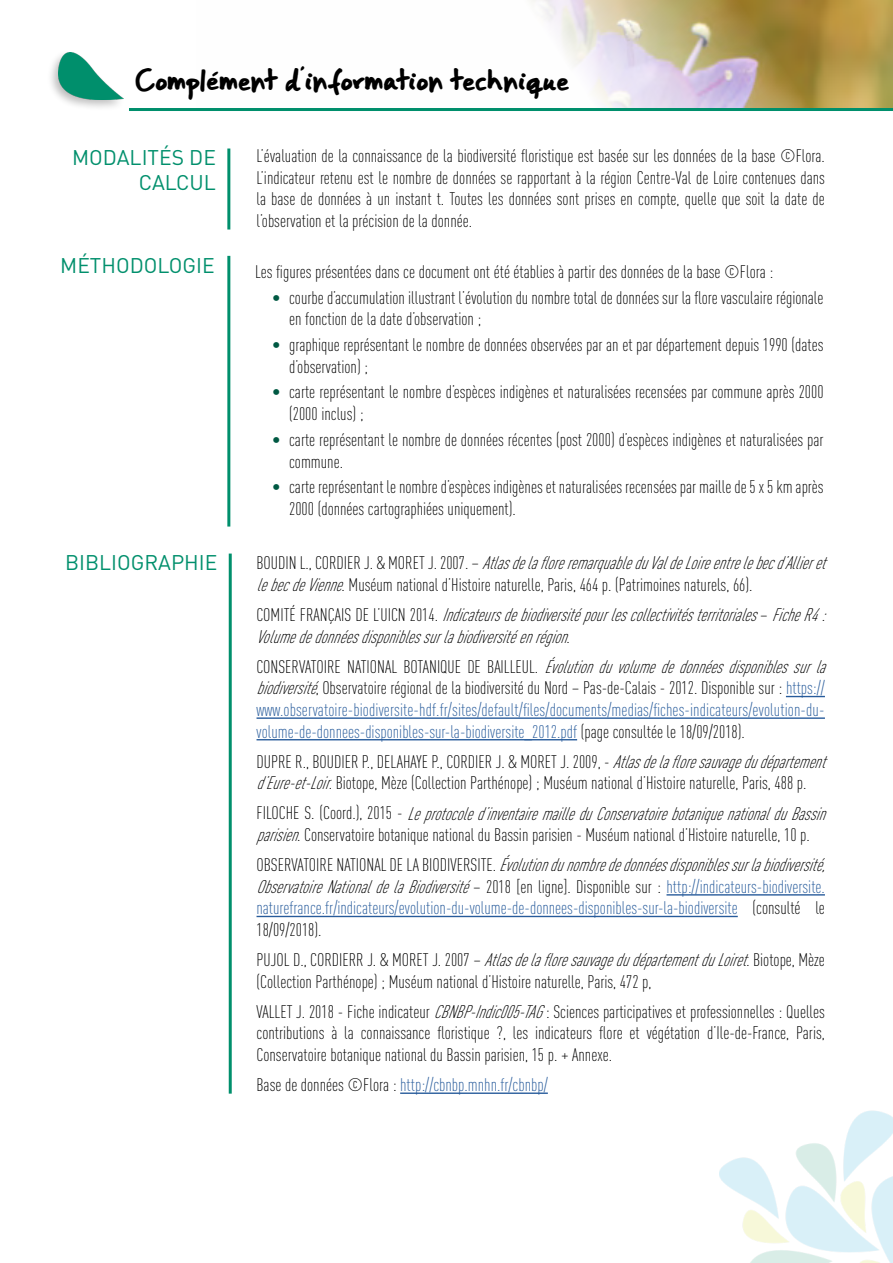
<style>
.page{position:relative;width:893px;height:1263px;background:#fff}
.page>*{position:absolute;margin:0;border:0;box-sizing:border-box;transform-origin:0 0}
.t1{font:21px/25.2px "DINOT";color:#008f6c;text-align:right}
.t2{font:21px "Gorri Sans";color:#000}
.t3{font:300 condensed 18px/21.6px "DINOT";color:#000}
.t4{font:300 condensed 18px/21.6px "DINOT";color:#275b9b}
.t5{font:italic 300 condensed 18px/21.6px "DINOT";color:#000}
.s1{color:#005943}
.s2{font-style:italic}
.s3{font-style:normal}
.s4{color:#000}
.s5{font-style:italic;color:#000}
</style>
<div class="page">
<img style="left:719px;top:1110px;width:174px;height:153px">
<img style="left:531px;top:0;width:362px;height:108px">
<div style="left:46px;top:49px;width:80px;height:62px;background:#000;opacity:.26"></div>
<img style="left:58px;top:53px;width:66px;height:46px">
<hr style="left:786px;top:696px;width:39px;height:1px;background:#275b9b">
<hr style="left:256px;top:717px;width:569px;height:2px;background:#275b9b">
<hr style="left:256px;top:739px;width:321px;height:1px;background:#275b9b">
<hr style="left:666px;top:894px;width:159px;height:1px;background:#275b9b">
<hr style="left:256px;top:916px;width:482px;height:1px;background:#275b9b">
<hr style="left:400px;top:1092px;width:148px;height:2px;background:#275b9b">
<hr style="left:129px;top:108px;width:764px;height:3px;background:#008f6c">
<hr style="left:227px;top:149px;width:3px;height:81px;background:#008f6c">
<hr style="left:227px;top:256px;width:3px;height:271px;background:#008f6c">
<hr style="left:229px;top:554px;width:3px;height:540px;background:#008f6c">
<p class="t2" style="left:135px;top:64px;width:435px">Complément d’information technique</p>
<p class="t1" style="left:72px;top:144px;width:145px">MODALITÉS DE<br>CALCUL</p>
<p class="t1" style="left:60px;top:252px;width:156px">MÉTHODOLOGIE</p>
<p class="t1" style="left:65px;top:549px;width:154px">BIBLIOGRAPHIE</p>
<p class="t3" style="left:256px;top:144px;width:570px;text-align:justify">L’évaluation de la connaissance de la biodiversité floristique est basée sur les données de la base ©Flora.<br>L’indicateur retenu est le nombre de données se rapportant à la région Centre-Val de Loire contenues dans la base de données à un instant t. Toutes les données sont prises en compte, quelle que soit la date de l’observation et la précision de la donnée.</p>
<p class="t3" style="left:255px;top:260px;width:520px">Les figures présentées dans ce document ont été établies à partir des données de la base ©Flora :</p>
<p class="t3" style="left:289px;top:286px;width:536px;text-indent:-17px"><span class="s1">•</span> courbe d’accumulation illustrant l’évolution du nombre total de données sur la flore vasculaire régionale en fonction de la date d’observation ;</p>
<p class="t3" style="left:289px;top:333px;width:536px;text-indent:-17px"><span class="s1">•</span> graphique représentant le nombre de données observées par an et par département depuis 1990 (dates d’observation) ;</p>
<p class="t3" style="left:289px;top:380px;width:536px;text-indent:-17px"><span class="s1">•</span> carte représentant le nombre d’espèces indigènes et naturalisées recensées par commune après 2000 (2000 inclus) ;</p>
<p class="t3" style="left:289px;top:428px;width:536px;text-indent:-17px"><span class="s1">•</span> carte représentant le nombre de données récentes (post 2000) d’espèces indigènes et naturalisées par commune.</p>
<p class="t3" style="left:289px;top:475px;width:536px;text-indent:-17px"><span class="s1">•</span> carte représentant le nombre d’espèces indigènes et naturalisées recensées par maille de 5 x 5 km après<br>2000 (données cartographiées uniquement).</p>
<p class="t3" style="left:256px;top:551px;width:578px">B O U D I N L . , C O R D I E R J . &amp; M O R E T J . 2 0 0 7 . – <span class="s2">AtlasdelafloreremarquableduValdeLoireentrelebecd’Allieret lebecdeVienne</span>. Muséum national d’Histoire naturelle, Paris, 464 p. (Patrimoines naturels, 66).</p>
<p class="t5" style="left:256px;top:603px;width:578px"><span class="s3">C O M I T É F R A N Ç A I S D E L ’ U I C N 2 0 1 4 .</span> Indicateursdebiodiversitépourlescollectivitésterritoriales<span class="s3">–</span> FicheR4:<br>Volumededonnéesdisponiblessurlabiodiversitéenrégion<span class="s3">.</span></p>
<p class="t4" style="left:256px;top:655px;width:578px"><span class="s4">CONSERVATOIRE NATIONAL BOTANIQUE DE BAILLEUL.</span> <span class="s5">Évolutionduvolumededonnéesdisponiblessurla biodiversité</span><span class="s4">, Observatoire régional de la biodiversité du Nord – Pas-de-Calais - 2012. Disponible sur :</span> https:// www.observatoire-biodiversite-hdf.fr/sites/default/files/documents/medias/fiches-indicateurs/evolution-du&shy;volume-de-donnees-disponibles-sur-la-biodiversite_2012.pdf <span class="s4">(page consultée le 18/09/2018).</span></p>
<p class="t3" style="left:256px;top:750px;width:578px">DUPRE R., BOUDIER P., DELAHAYE P., CORDIER J. &amp; MORET J. 2009, - <span class="s2">Atlasdelafloresauvagedudépartement d’Eure-et-Loir</span>. Biotope, Mèze (Collection Parthénope) ; Muséum national d’Histoire naturelle, Paris, 488 p.</p>
<p class="t3" style="left:256px;top:801px;width:578px">F I L O C H E S . ( C o o r d . ) , 2 0 1 5 - <span class="s2">Leprotocoled’inventairemailleduConservatoirebotaniquenationalduBassin parisien</span>. Conservatoire botanique national du Bassin parisien - Muséum national d’Histoire naturelle, 10 p.</p>
<p class="t4" style="left:256px;top:853px;width:578px"><span class="s4">O B S E R V A T O I R E N A T I O N A L D E L A B I O D I V E R S I T E .</span> <span class="s5">Évolutiondunombrededonnéesdisponiblessurlabiodiversité, ObservatoireNationaldelaBiodiversité</span><span class="s4">– 2018 [en ligne]. Disponible sur :</span> http://indicateurs-biodiversite. naturefrance.fr/indicateurs/evolution-du-volume-de-donnees-disponibles-sur-la-biodiversite <span class="s4">(consulté le 18/09/2018).</span></p>
<p class="t3" style="left:256px;top:948px;width:570px">P U J O L D . , C O R D I E R R J . &amp; M O R E T J . 2 0 0 7 – <span class="s2">AtlasdelafloresauvagedudépartementduLoiret.</span>B i o t o p e , M è z e (Collection Parthénope) ; Muséum national d’Histoire naturelle, Paris, 472 p,</p>
<p class="t3" style="left:256px;top:1000px;width:570px;text-align:justify">VALLET J. 2018 - Fiche indicateur <span class="s2">CBNBP-Indic005-TAG</span>: Sciences participatives et professionnelles : Quelles contributions à la connaissance floristique ?, les indicateurs flore et végétation d’Ile-de-France, Paris, Conservatoire botanique national du Bassin parisien, 15 p. + Annexe.</p>
<p class="t4" style="left:257px;top:1073px;width:293px"><span class="s4">Base de données ©Flora :</span> http://cbnbp.mnhn.fr/cbnbp/</p>
</div>
